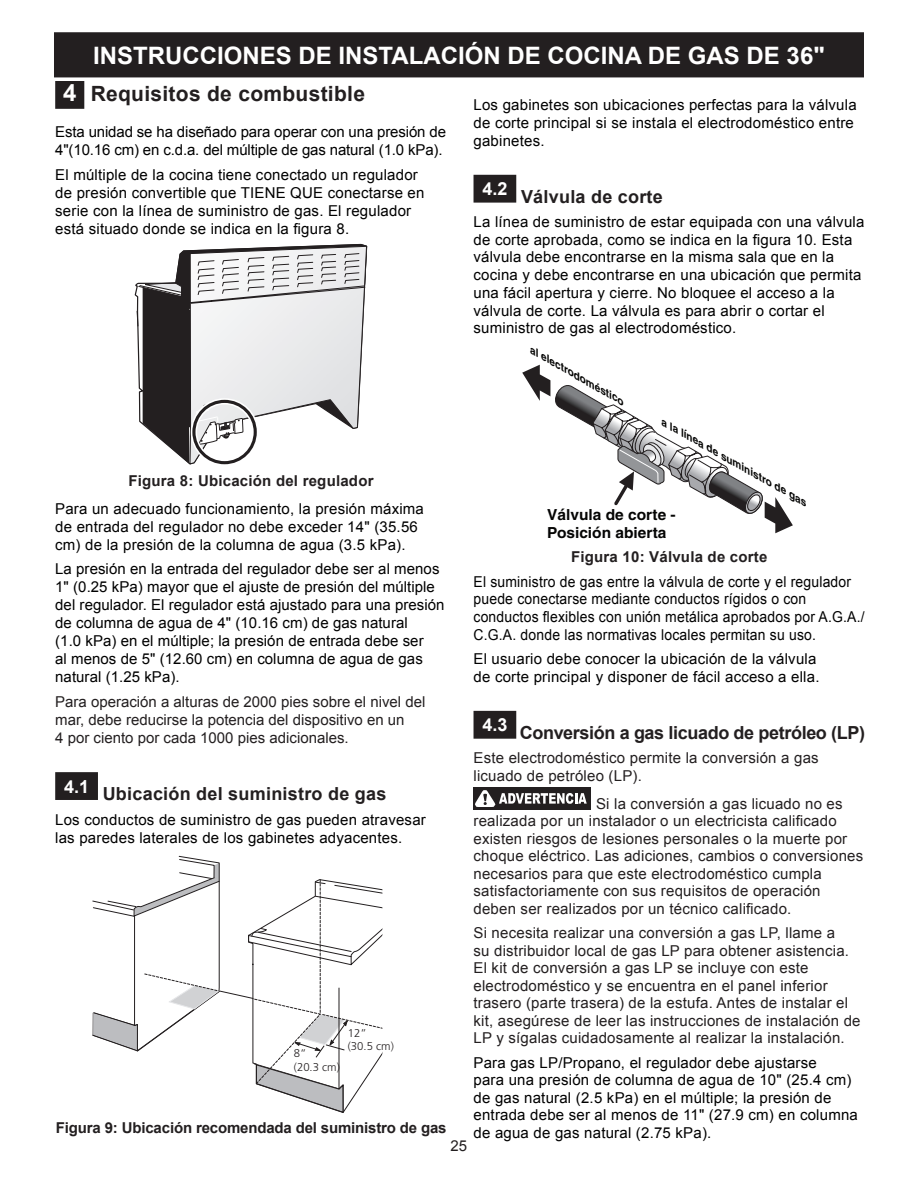
<style>
.page{position:relative;width:918px;height:1188px;background:#fff}
.page>*{position:absolute;margin:0;border:0;box-sizing:border-box;transform-origin:0 0}
.t1{font:700 24px "Arial";color:#fff}
.t2{font:700 21px "Arial";letter-spacing:.015em;color:#231f20}
.t3{font:700 18px "Arial";letter-spacing:.015em;color:#231f20}
.t4{font:700 18px "Arial";letter-spacing:-.02em;color:#231f20}
.t5{font:700 15.3px/18.3px "Helvetica";color:#050504}
.t6{font:15px/18px "Arial";letter-spacing:.015em;color:#000}
.t7{font:15px/17.5px "Arial";letter-spacing:.015em;color:#231f20}
.t8{font:15px/17.7px "Arial";letter-spacing:.015em;color:#000;scale:.93 1}
.t9{font:15px/18px "Arial";letter-spacing:-.01em;color:#000}
.t10{font:700 15px "Arial";letter-spacing:.015em;color:#231f20}
.t11{font:700 15px "Arial";letter-spacing:-.01em;color:#231f20}
.t12{font:300 11.25px/13.5px "Frutiger";color:#231f20}
.t13{font:italic 700 9.9px "Helvetica";color:#050504;scale:1.16 1}
.s1{font-size:24px;color:#fff}
</style>
<div class="page">
<div style="left:55px;top:33px;width:808px;height:44px;background:#231f20"></div>
<div style="left:54px;top:32px;width:810px;height:45px;border:2px solid #231f20"></div>
<div style="left:57px;top:82px;width:26px;height:25px;background:#231f20"></div>
<div style="left:55px;top:81px;width:29px;height:28px;border:3px solid #231f20"></div>
<svg style="left:137px;top:244px;width:230px;height:221px"></svg>
<div style="left:191px;top:398px;width:67px;height:68px;border:6px solid #fff;border-radius:50%"></div>
<div style="left:192px;top:400px;width:65px;height:64px;border:3px solid #231f20;border-radius:50%"></div>
<div style="left:57px;top:774px;width:39px;height:24px;background:#231f20"></div>
<div style="left:55px;top:772px;width:43px;height:28px;border:3px solid #231f20"></div>
<div style="left:475px;top:176px;width:40px;height:25px;background:#231f20"></div>
<div style="left:474px;top:175px;width:42px;height:28px;border:3px solid #231f20"></div>
<svg style="left:522px;top:365px;width:271px;height:168px"></svg>
<div style="left:475px;top:712px;width:40px;height:25px;background:#231f20"></div>
<div style="left:474px;top:711px;width:42px;height:28px;border:3px solid #231f20"></div>
<div style="left:474px;top:787px;width:117px;height:23px;background:#231f20"></div>
<svg style="left:475px;top:790px;width:112px;height:17px"></svg>
<svg style="left:92px;top:856px;width:291px;height:257px"></svg>
<h1 class="t1" style="left:93px;top:39px;width:733px">INSTRUCCIONES DE INSTALACIÓN DE COCINA DE GAS DE 36"</h1>
<h2 class="t2" style="left:63px;top:80px;width:303px"><span class="s1">4</span> Requisitos de combustible</h2>
<p class="t9" style="left:55px;top:123px;width:392px">Esta unidad se ha diseñado para operar con una presión de<br>4"(10.16 cm) en c.d.a. del múltiple de gas natural (1.0 kPa).</p>
<p class="t6" style="left:55px;top:166px;width:371px">El múltiple de la cocina tiene conectado un regulador de presión convertible que TIENE QUE conectarse en serie con la línea de suministro de gas. El regulador está situado donde se indica en la figura 8.</p>
<p class="t6" style="left:474px;top:96px;width:385px">Los gabinetes son ubicaciones perfectas para la válvula de corte principal si se instala el electrodoméstico entre gabinetes.</p>
<p class="t3" style="left:482px;top:184px;width:182px"><sup>4.2</sup> Válvula de corte</p>
<p class="t6" style="left:474px;top:213px;width:392px">La línea de suministro de estar equipada con una válvula de corte aprobada, como se indica en la figura 10. Esta válvula debe encontrarse en la misma sala que en la cocina y debe encontrarse en una ubicación que permita una fácil apertura y cierre. No bloquee el acceso a la válvula de corte. La válvula es para abrir o cortar el suministro de gas al electrodoméstico.</p>
<p class="t13" style="left:535px;top:344px;width:94px;rotate:30deg">al electrodoméstico</p>
<p class="t13" style="left:667px;top:416px;width:145px;rotate:30deg">a la línea de suministro de gas</p>
<p class="t10" style="left:128px;top:471px;width:247px">Figura 8: Ubicación del regulador</p>
<p class="t6" style="left:55px;top:499px;width:370px">Para un adecuado funcionamiento, la presión máxima de entrada del regulador no debe exceder 14" (35.56 cm) de la presión de la columna de agua (3.5 kPa).</p>
<p class="t6" style="left:55px;top:560px;width:391px">La presión en la entrada del regulador debe ser al menos 1" (0.25 kPa) mayor que el ajuste de presión del múltiple del regulador. El regulador está ajustado para una presión de columna de agua de 4" (10.16 cm) de gas natural<br>(1.0 kPa) en el múltiple; la presión de entrada debe ser<br>al menos de 5" (12.60 cm) en columna de agua de gas natural (1.25 kPa).</p>
<p class="t7" style="left:55px;top:693px;width:372px;line-height:18px">Para operación a alturas de 2000 pies sobre el nivel del mar, debe reducirse la potencia del dispositivo en un<br>4 por ciento por cada 1000 pies adicionales.</p>
<p class="t3" style="left:64px;top:782px;width:324px"><sup>4.1</sup> Ubicación del suministro de gas</p>
<p class="t6" style="left:55px;top:811px;width:372px">Los conductos de suministro de gas pueden atravesar las paredes laterales de los gabinetes adyacentes.</p>
<p class="t5" style="left:547px;top:505px;width:130px">Válvula de corte -<br>Posición abierta</p>
<p class="t10" style="left:571px;top:547px;width:198px">Figura 10: Válvula de corte</p>
<p class="t8" style="left:474px;top:573px;width:422px">El suministro de gas entre la válvula de corte y el regulador puede conectarse mediante conductos rígidos o con conductos flexibles con unión metálica aprobados por A.G.A./ C.G.A. donde las normativas locales permitan su uso.</p>
<p class="t6" style="left:474px;top:650px;width:348px">El usuario debe conocer la ubicación de la válvula de corte principal y disponer de fácil acceso a ella.</p>
<p class="t4" style="left:482px;top:720px;width:384px"><sup>4.3</sup> Conversión a gas licuado de petróleo (LP)</p>
<p class="t7" style="left:474px;top:749px;width:347px">Este electrodoméstico permite la conversión a gas licuado de petróleo (LP).</p>
<p class="t7" style="left:474px;top:795px;width:391px;text-indent:123px">Si la conversión a gas licuado no es realizada por un instalador o un electricista calificado existen riesgos de lesiones personales o la muerte por choque eléctrico. Las adiciones, cambios o conversiones necesarios para que este electrodoméstico cumpla satisfactoriamente con sus requisitos de operación deben ser realizados por un técnico calificado.</p>
<p class="t7" style="left:474px;top:924px;width:389px">Si necesita realizar una conversión a gas LP, llame a<br>su distribuidor local de gas LP para obtener asistencia.<br>El kit de conversión a gas LP se incluye con este electrodoméstico y se encuentra en el panel inferior trasero (parte trasera) de la estufa. Antes de instalar el kit, asegúrese de leer las instrucciones de instalación de LP y sígalas cuidadosamente al realizar la instalación.</p>
<p class="t6" style="left:474px;top:1054px;width:386px;line-height:17.5px">Para gas LP/Propano, el regulador debe ajustarse<br>para una presión de columna de agua de 10" (25.4 cm) de gas natural (2.5 kPa) en el múltiple; la presión de entrada debe ser al menos de 11" (27.9 cm) en columna de agua de gas natural (2.75 kPa).</p>
<p class="t12" style="left:348px;top:1026px;width:48px">12” (30.5 cm)</p>
<p class="t12" style="left:294px;top:1047px;width:48px">8“<br>(20.3 cm)</p>
<p class="t11" style="left:56px;top:1118px;width:392px">Figura 9: Ubicación recomendada del suministro de gas</p>
<p class="t7" style="left:451px;top:1137px;width:18px">25</p>
</div>
